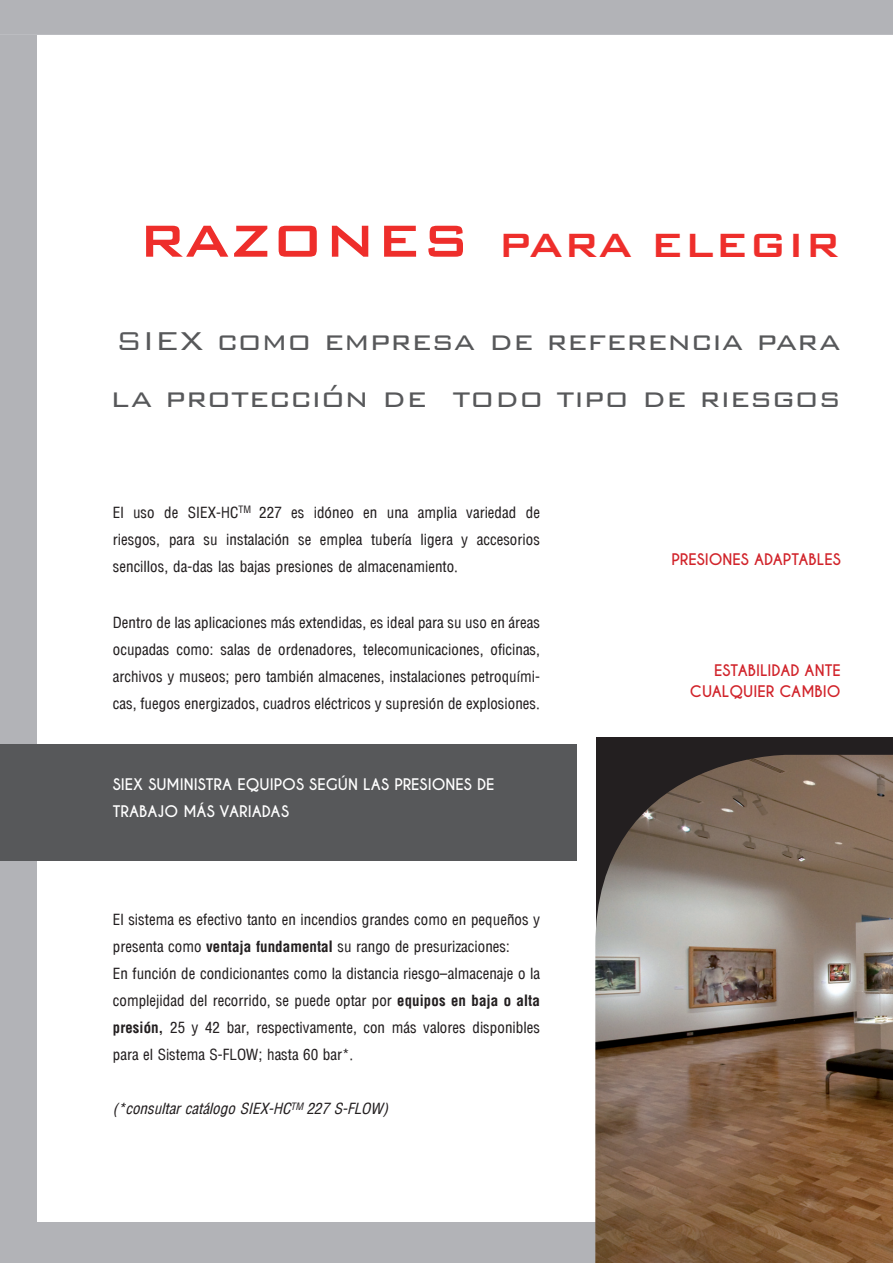
<style>
.page{position:relative;width:893px;height:1263px;background:#fff}
.page>*{position:absolute;margin:0;border:0;box-sizing:border-box;transform-origin:0 0}
.t1{font:500 45px "Bank Gothic BT";color:#ee2e2b}
.t2{font:300 34.5px/57px "Bank Gothic BT";color:#57585a}
.t3{font:15px/27px "Arena Condensed";color:#231f20;text-align:justify}
.t4{font:700 15px/27px "Caviar Dreams";color:#fff}
.t5{font:700 15px/21px "Caviar Dreams";color:#d1232a;text-align:right}
.t6{font:italic condensed 15px "Arena";color:#231f20}
.s1{font-size:60px}
.s2{font-family:"Arena";font-weight:700;font-stretch:condensed}
</style>
<div class="page">
<div style="left:0;top:0;width:893px;height:35px;background:#b2b3b7"></div>
<div style="left:0;top:1223px;width:893px;height:40px;background:#b2b3b7"></div>
<div style="left:0;top:35px;width:37px;height:1188px;background:#b2b3b7"></div>
<div style="left:0;top:744px;width:576px;height:117px;background:#57585a"></div>
<div style="left:596px;top:737px;width:297px;height:524px;background:#231f20"></div>
<img style="left:595px;top:755px;width:298px;height:508px">
<h1 class="t1" style="left:138px;top:220px;width:704px"><span class="s1">RAZONES</span> PARA ELEGIR</h1>
<h2 class="t2" style="left:111px;top:311px;width:731px">SIEX como empresa de referencia para la protección de todo tipo de riesgos</h2>
<p class="t3" style="left:113px;top:499px;width:429px">El uso de SIEX-HC<sup>TM</sup> 227 es idóneo en una amplia variedad de riesgos, para su instalación se emplea tubería ligera y accesorios sencillos, da-das las bajas presiones de almacenamiento.</p>
<p class="t3" style="left:113px;top:609px;width:429px">Dentro de las aplicaciones más extendidas, es ideal para su uso en áreas ocupadas como: salas de ordenadores, telecomunicaciones, oficinas, archivos y museos; pero también almacenes, instalaciones petroquími&shy;cas, fuegos energizados, cuadros eléctricos y supresión de explosiones.</p>
<p class="t4" style="left:113px;top:771px;width:383px">SIEX SUMINISTRA EQUIPOS SEGÚN LAS PRESIONES DE<br>TRABAJO MÁS VARIADAS</p>
<p class="t3" style="left:113px;top:906px;width:429px;text-align:left">El sistema es efectivo tanto en incendios grandes como en pequeños y presenta como <span class="s2">ventaja fundamental</span> su rango de presurizaciones:<br>En función de condicionantes como la distancia riesgo–almacenaje o la complejidad del recorrido, se puede optar por <span class="s2">equipos en baja o alta presión,</span> 25 y 42 bar, respectivamente, con más valores disponibles para el Sistema S-FLOW; hasta 60 bar*.</p>
<p class="t6" style="left:113px;top:1100px;width:277px">(*consultar catálogo SIEX-HC<sup>TM</sup> 227 S-FLOW)</p>
<p class="t5" style="left:671px;top:550px;width:171px">PRESIONES ADAPTABLES</p>
<p class="t5" style="left:690px;top:660px;width:152px">ESTABILIDAD ANTE<br>CUALQUIER CAMBIO</p>
</div>
